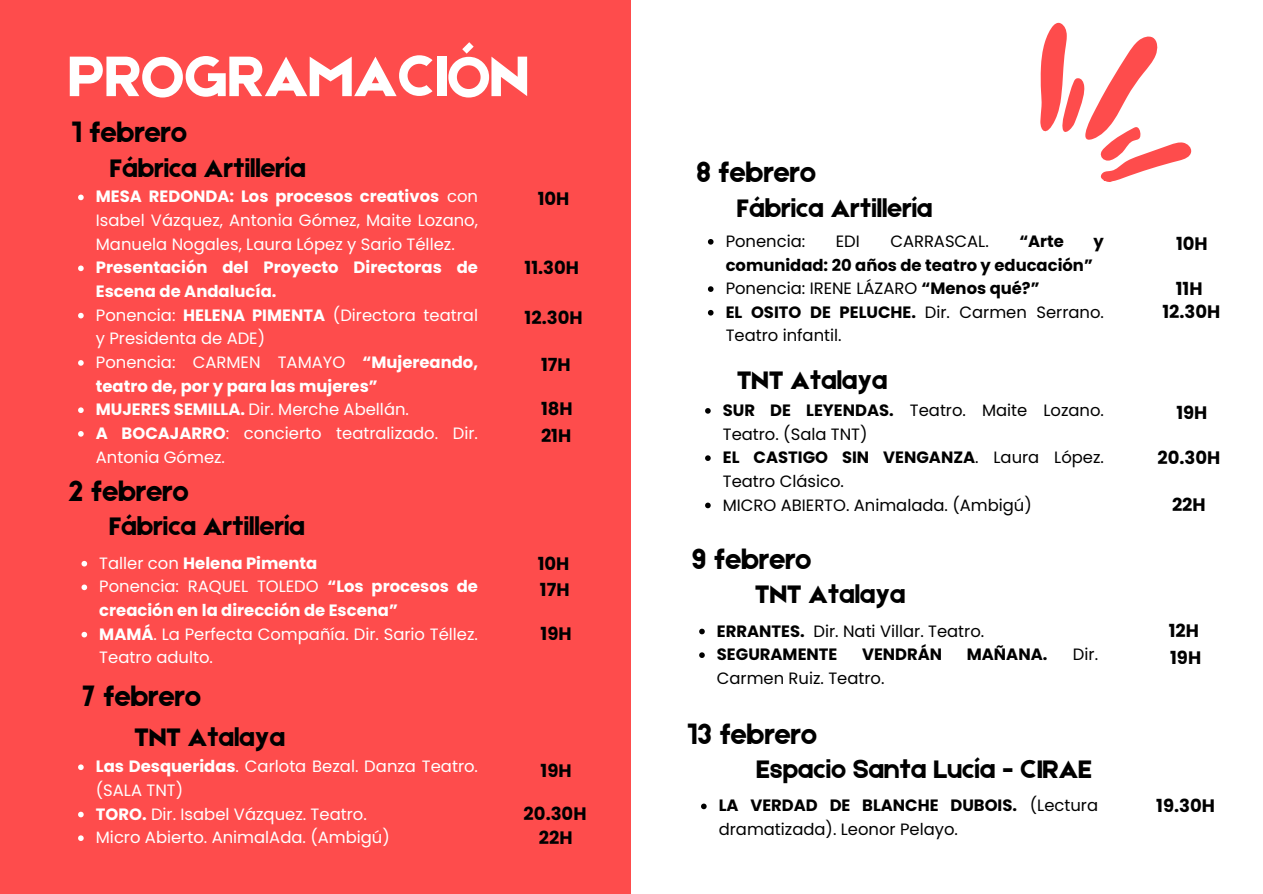
<style>
.page{position:relative;width:1263px;height:894px;background:#fff}
.page>*{position:absolute;margin:0;border:0;box-sizing:border-box;transform-origin:0 0}
.t1{font:60.75px "Etna";color:#fff}
.t2{font:29.25px "Etna";color:#000}
.t3{font:27px "Etna";color:#000}
.t4{font:700 18px "Poppins";color:#000}
.t5{font:16.35px/23.7px "Poppins";color:#fff}
.t6{font:16.35px/23.7px "Poppins";color:#000}
.t7{font:700 16.35px/23.7px "Poppins";color:#fff}
.t8{font:700 16.35px "Poppins";color:#000}
.s1{font-weight:700}
.s2{font-weight:400}
</style>
<div class="page">
<div style="left:0;top:0;width:1263px;height:893px;background:#fe4c4c"></div>
<div style="left:631px;top:0;width:632px;height:893px;background:#fff"></div>
<svg style="left:1040px;top:22px;width:152px;height:160px"></svg>
<svg style="left:78px;top:194px;width:6px;height:6px"></svg>
<svg style="left:78px;top:265px;width:6px;height:6px"></svg>
<svg style="left:78px;top:313px;width:6px;height:5px"></svg>
<svg style="left:78px;top:360px;width:6px;height:5px"></svg>
<svg style="left:78px;top:407px;width:6px;height:6px"></svg>
<svg style="left:78px;top:431px;width:6px;height:5px"></svg>
<svg style="left:82px;top:560px;width:5px;height:6px"></svg>
<svg style="left:82px;top:584px;width:5px;height:6px"></svg>
<svg style="left:82px;top:631px;width:5px;height:6px"></svg>
<svg style="left:78px;top:764px;width:6px;height:5px"></svg>
<svg style="left:78px;top:811px;width:6px;height:6px"></svg>
<svg style="left:78px;top:835px;width:6px;height:5px"></svg>
<svg style="left:708px;top:239px;width:5px;height:5px"></svg>
<svg style="left:708px;top:286px;width:5px;height:6px"></svg>
<svg style="left:708px;top:310px;width:5px;height:5px"></svg>
<svg style="left:705px;top:408px;width:6px;height:5px"></svg>
<svg style="left:705px;top:455px;width:6px;height:6px"></svg>
<svg style="left:705px;top:502px;width:6px;height:6px"></svg>
<svg style="left:699px;top:628px;width:6px;height:6px"></svg>
<svg style="left:699px;top:652px;width:6px;height:5px"></svg>
<svg style="left:701px;top:803px;width:6px;height:6px"></svg>
<h1 class="t1" style="left:68px;top:33px;width:462px">PROGRAMACIÓN</h1>
<h2 class="t2" style="left:71px;top:112px;width:117px">1 febrero</h2>
<h2 class="t3" style="left:110px;top:149px;width:197px">Fábrica Artillería</h2>
<p class="t5" style="left:96px;top:185px;width:384px;text-align:justify"><span class="s1">MESA REDONDA: Los procesos creativos</span> con Isabel Vázquez, Antonia Gómez, Maite Lozano, Manuela Nogales, Laura López y Sario Téllez.</p>
<p class="t7" style="left:96px;top:256px;width:384px">Presentación del Proyecto Directoras de<br>Escena de Andalucía.</p>
<p class="t5" style="left:96px;top:303px;width:384px">Ponencia: <span class="s1">HELENA PIMENTA</span> (Directora teatral y Presidenta de ADE)</p>
<p class="t7" style="left:96px;top:350px;width:384px"><span class="s2">Ponencia: CARMEN TAMAYO</span> “Mujereando, teatro de, por y para las mujeres”</p>
<p class="t5" style="left:96px;top:397px;width:315px"><span class="s1">MUJERES SEMILLA.</span> Dir. Merche Abellán.</p>
<p class="t5" style="left:96px;top:421px;width:384px"><span class="s1">A BOCAJARRO</span>: concierto teatralizado. Dir.<br>Antonia Gómez.</p>
<h3 class="t2" style="left:68px;top:470px;width:122px">2 febrero</h3>
<h3 class="t3" style="left:109px;top:507px;width:197px">Fábrica Artillería</h3>
<h3 class="t7" style="left:99px;top:551px;width:220px"><span class="s2">Taller con</span> Helena Pimenta</h3>
<h3 class="t7" style="left:99px;top:574px;width:380px"><span class="s2">Ponencia: RAQUEL TOLEDO</span> “Los procesos de creación en la dirección de Escena”</h3>
<h3 class="t5" style="left:99px;top:622px;width:380px"><span class="s1">MAMÁ</span>. La Perfecta Compañía. Dir. Sario Téllez.<br>Teatro adulto.</h3>
<h3 class="t2" style="left:82px;top:675px;width:120px">7 febrero</h3>
<h2 class="t3" style="left:134px;top:717px;width:152px">TNT Atalaya</h2>
<h2 class="t5" style="left:96px;top:754px;width:384px"><span class="s1">Las Desqueridas</span>. Carlota Bezal. Danza Teatro. (SALA TNT)</h2>
<p class="t5" style="left:96px;top:801px;width:272px"><span class="s1">TORO.</span> Dir. Isabel Vázquez. Teatro.</p>
<p class="t5" style="left:96px;top:825px;width:296px">Micro Abierto. AnimalAda. (Ambigú)</p>
<p class="t4" style="left:538px;top:186px;width:33px">10H</p>
<p class="t4" style="left:525px;top:255px;width:56px">11.30H</p>
<p class="t4" style="left:525px;top:304px;width:59px">12.30H</p>
<h3 class="t4" style="left:541px;top:352px;width:31px">17H</h3>
<h2 class="t4" style="left:541px;top:395px;width:33px">18H</h2>
<h3 class="t4" style="left:541px;top:423px;width:32px">21H</h3>
<h3 class="t4" style="left:538px;top:550px;width:33px">10H</h3>
<p class="t4" style="left:540px;top:576px;width:31px">17H</p>
<p class="t4" style="left:541px;top:621px;width:32px">19H</p>
<p class="t4" style="left:541px;top:758px;width:32px">19H</p>
<h3 class="t4" style="left:524px;top:800px;width:64px">20.30H</h3>
<h3 class="t4" style="left:539px;top:824px;width:35px">22H</h3>
<p class="t2" style="left:696px;top:152px;width:121px">8 febrero</p>
<h3 class="t3" style="left:737px;top:189px;width:197px">Fábrica Artillería</h3>
<h3 class="t6" style="left:726px;top:229px;width:81px">Ponencia:</h3>
<h3 class="t6" style="left:836px;top:229px;width:26px">EDI</h3>
<h3 class="t6" style="left:890px;top:229px;width:100px">CARRASCAL.</h3>
<h3 class="t8" style="left:1019px;top:230px;width:46px">“Arte</h3>
<h3 class="t8" style="left:1094px;top:230px;width:12px">y</h3>
<h3 class="t8" style="left:726px;top:253px;width:369px">comunidad: 20 años de teatro y educación”</h3>
<h3 class="t6" style="left:726px;top:276px;width:315px">Ponencia: IRENE LÁZARO <span class="s1">“Menos qué?”</span></h3>
<h2 class="t6" style="left:726px;top:300px;width:380px"><span class="s1">EL OSITO DE PELUCHE.</span> Dir. Carmen Serrano.<br>Teatro infantil.</h2>
<h2 class="t3" style="left:737px;top:360px;width:152px">TNT Atalaya</h2>
<p class="t6" style="left:723px;top:398px;width:383px"><span class="s1">SUR DE LEYENDAS.</span> Teatro. Maite Lozano.<br>Teatro. (Sala TNT)</p>
<p class="t6" style="left:723px;top:445px;width:383px"><span class="s1">EL CASTIGO SIN VENGANZA</span>. Laura López.<br>Teatro Clásico.</p>
<p class="t6" style="left:723px;top:493px;width:311px">MICRO ABIERTO. Animalada. (Ambigú)</p>
<h3 class="t2" style="left:692px;top:538px;width:121px">9 febrero</h3>
<h3 class="t3" style="left:755px;top:575px;width:152px">TNT Atalaya</h3>
<h3 class="t6" style="left:717px;top:618px;width:269px"><span class="s1">ERRANTES.</span> Dir. Nati Villar. Teatro.</h3>
<h2 class="t8" style="left:717px;top:643px;width:122px">SEGURAMENTE</h2>
<h2 class="t8" style="left:862px;top:643px;width:82px">VENDRÁN</h2>
<h2 class="t8" style="left:967px;top:643px;width:82px">MAÑANA.</h2>
<h2 class="t6" style="left:1073px;top:642px;width:27px">Dir.</h2>
<h2 class="t6" style="left:717px;top:666px;width:169px">Carmen Ruiz. Teatro.</h2>
<h2 class="t2" style="left:687px;top:713px;width:131px">13 febrero</h2>
<p class="t3" style="left:756px;top:749px;width:337px">Espacio Santa Lucía - CIRAE</p>
<p class="t6" style="left:719px;top:793px;width:381px"><span class="s1">LA VERDAD DE BLANCHE DUBOIS.</span> (Lectura dramatizada). Leonor Pelayo.</p>
<h3 class="t4" style="left:1176px;top:231px;width:33px">10H</h3>
<h2 class="t4" style="left:1176px;top:275px;width:28px">11H</h2>
<h2 class="t4" style="left:1162px;top:299px;width:59px">12.30H</h2>
<p class="t4" style="left:1176px;top:400px;width:32px">19H</p>
<p class="t4" style="left:1157px;top:444px;width:64px">20.30H</p>
<h3 class="t4" style="left:1172px;top:492px;width:35px">22H</h3>
<h3 class="t4" style="left:1169px;top:618px;width:32px">12H</h3>
<h2 class="t4" style="left:1170px;top:644px;width:32px">19H</h2>
<h2 class="t4" style="left:1156px;top:792px;width:60px">19.30H</h2>
</div>
